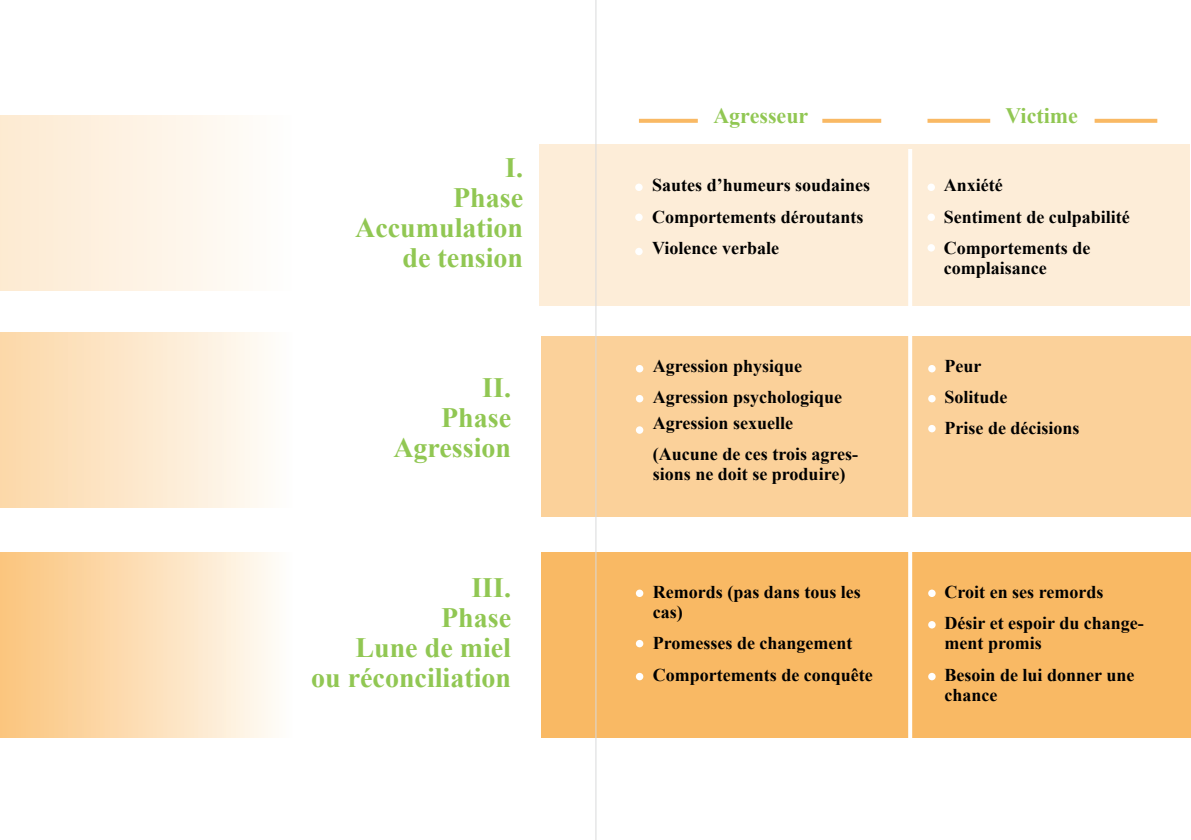
<style>
.page{position:relative;width:1191px;height:840px;background:#fff}
.page>*{position:absolute;margin:0;border:0;box-sizing:border-box;transform-origin:0 0}
.Estilo_de_párrafo_1{font:700 28px/30px "Times New Roman";color:#91c753;text-align:right}
.Estilo_de_párrafo_1-2{font:700 22px "Times New Roman";color:#91c753}
.Texto_libre{font:700 18px/20px "Times New Roman";color:#000}
</style>
<div class="page">
<div style="left:539px;top:144px;width:651px;height:161px;background:#fdedd8"></div>
<div style="left:541px;top:552px;width:649px;height:185px;background:#f9b964"></div>
<div style="left:0;top:552px;width:292px;height:185px;background:linear-gradient(to right,#fbc37a,#fefdf9)"></div>
<div style="left:0;top:332px;width:292px;height:175px;background:linear-gradient(to right,#fcd7a6,#fefdfb)"></div>
<div style="left:0;top:116px;width:292px;height:174px;background:linear-gradient(to right,#fdead0,#fefefd)"></div>
<div style="left:541px;top:336px;width:649px;height:180px;background:#fbd19a"></div>
<hr style="left:908px;top:149px;width:4px;height:616px;background:#fff">
<div style="left:635px;top:183px;width:7px;height:8px;background:#fff;border-radius:50%"></div>
<div style="left:927px;top:183px;width:8px;height:8px;background:#fff;border-radius:50%"></div>
<div style="left:636px;top:365px;width:7px;height:7px;background:#fff;border-radius:50%"></div>
<div style="left:928px;top:365px;width:7px;height:7px;background:#fff;border-radius:50%"></div>
<div style="left:636px;top:589px;width:7px;height:7px;background:#fff;border-radius:50%"></div>
<div style="left:928px;top:589px;width:7px;height:7px;background:#fff;border-radius:50%"></div>
<div style="left:635px;top:213px;width:7px;height:8px;background:#fff;border-radius:50%"></div>
<div style="left:927px;top:213px;width:8px;height:8px;background:#fff;border-radius:50%"></div>
<div style="left:636px;top:394px;width:7px;height:8px;background:#fff;border-radius:50%"></div>
<div style="left:928px;top:394px;width:7px;height:8px;background:#fff;border-radius:50%"></div>
<div style="left:636px;top:639px;width:7px;height:8px;background:#fff;border-radius:50%"></div>
<svg style="left:928px;top:620px;width:7px;height:8px"></svg>
<div style="left:635px;top:247px;width:7px;height:8px;background:#fff;border-radius:50%"></div>
<div style="left:927px;top:244px;width:8px;height:7px;background:#fff;border-radius:50%"></div>
<div style="left:636px;top:426px;width:7px;height:7px;background:#fff;border-radius:50%"></div>
<div style="left:928px;top:424px;width:7px;height:8px;background:#fff;border-radius:50%"></div>
<div style="left:636px;top:672px;width:7px;height:8px;background:#fff;border-radius:50%"></div>
<div style="left:928px;top:672px;width:7px;height:8px;background:#fff;border-radius:50%"></div>
<svg style="left:639px;top:119px;width:59px;height:4px"></svg>
<svg style="left:822px;top:119px;width:59px;height:4px"></svg>
<svg style="left:927px;top:119px;width:63px;height:4px"></svg>
<svg style="left:1094px;top:119px;width:63px;height:4px"></svg>
<hr style="left:595px;top:0;width:1px;height:839px;background:#d9dadc">
<p class="Estilo_de_párrafo_1" style="left:505px;top:151px;width:19px">I.</p>
<p class="Estilo_de_párrafo_1" style="left:453px;top:181px;width:71px">Phase</p>
<p class="Estilo_de_párrafo_1" style="left:355px;top:211px;width:170px">Accumulation de tension</p>
<p class="Estilo_de_párrafo_1" style="left:482px;top:371px;width:30px">II.</p>
<p class="Estilo_de_párrafo_1" style="left:441px;top:401px;width:71px">Phase</p>
<p class="Estilo_de_párrafo_1" style="left:393px;top:431px;width:119px">Agression</p>
<p class="Estilo_de_párrafo_1" style="left:471px;top:571px;width:41px">III.</p>
<p class="Estilo_de_párrafo_1" style="left:441px;top:601px;width:71px">Phase</p>
<p class="Estilo_de_párrafo_1" style="left:355px;top:631px;width:157px">Lune de miel</p>
<p class="Estilo_de_párrafo_1" style="left:311px;top:661px;width:201px">ou réconciliation</p>
<p class="Estilo_de_párrafo_1-2" style="left:713px;top:99px;width:96px">Agresseur</p>
<p class="Estilo_de_párrafo_1-2" style="left:1005px;top:100px;width:74px">Victime</p>
<p class="Texto_libre" style="left:652px;top:174px;width:220px">Sautes d’humeurs soudaines</p>
<p class="Texto_libre" style="left:652px;top:206px;width:213px">Comportements déroutants</p>
<p class="Texto_libre" style="left:652px;top:237px;width:128px">Violence verbale</p>
<p class="Texto_libre" style="left:653px;top:355px;width:151px">Agression physique</p>
<p class="Texto_libre" style="left:653px;top:386px;width:191px">Agression psychologique</p>
<p class="Texto_libre" style="left:653px;top:412px;width:142px">Agression sexuelle</p>
<p class="Texto_libre" style="left:653px;top:443px;width:207px">(Aucune de ces trois agres&shy;sions ne doit se produire)</p>
<p class="Texto_libre" style="left:653px;top:581px;width:210px">Remords (pas dans tous les cas)</p>
<p class="Texto_libre" style="left:653px;top:632px;width:201px">Promesses de changement</p>
<p class="Texto_libre" style="left:653px;top:663px;width:221px">Comportements de conquête</p>
<p class="Texto_libre" style="left:944px;top:174px;width:60px">Anxiété</p>
<p class="Texto_libre" style="left:944px;top:206px;width:188px">Sentiment de culpabilité</p>
<p class="Texto_libre" style="left:944px;top:237px;width:148px">Comportements de complaisance</p>
<p class="Texto_libre" style="left:944px;top:355px;width:38px">Peur</p>
<p class="Texto_libre" style="left:944px;top:386px;width:65px">Solitude</p>
<p class="Texto_libre" style="left:944px;top:417px;width:136px">Prise de décisions</p>
<p class="Texto_libre" style="left:944px;top:581px;width:160px">Croit en ses remords</p>
<p class="Texto_libre" style="left:944px;top:612px;width:201px">Désir et espoir du change&shy;ment promis</p>
<p class="Texto_libre" style="left:944px;top:663px;width:191px">Besoin de lui donner une chance</p>
</div>
